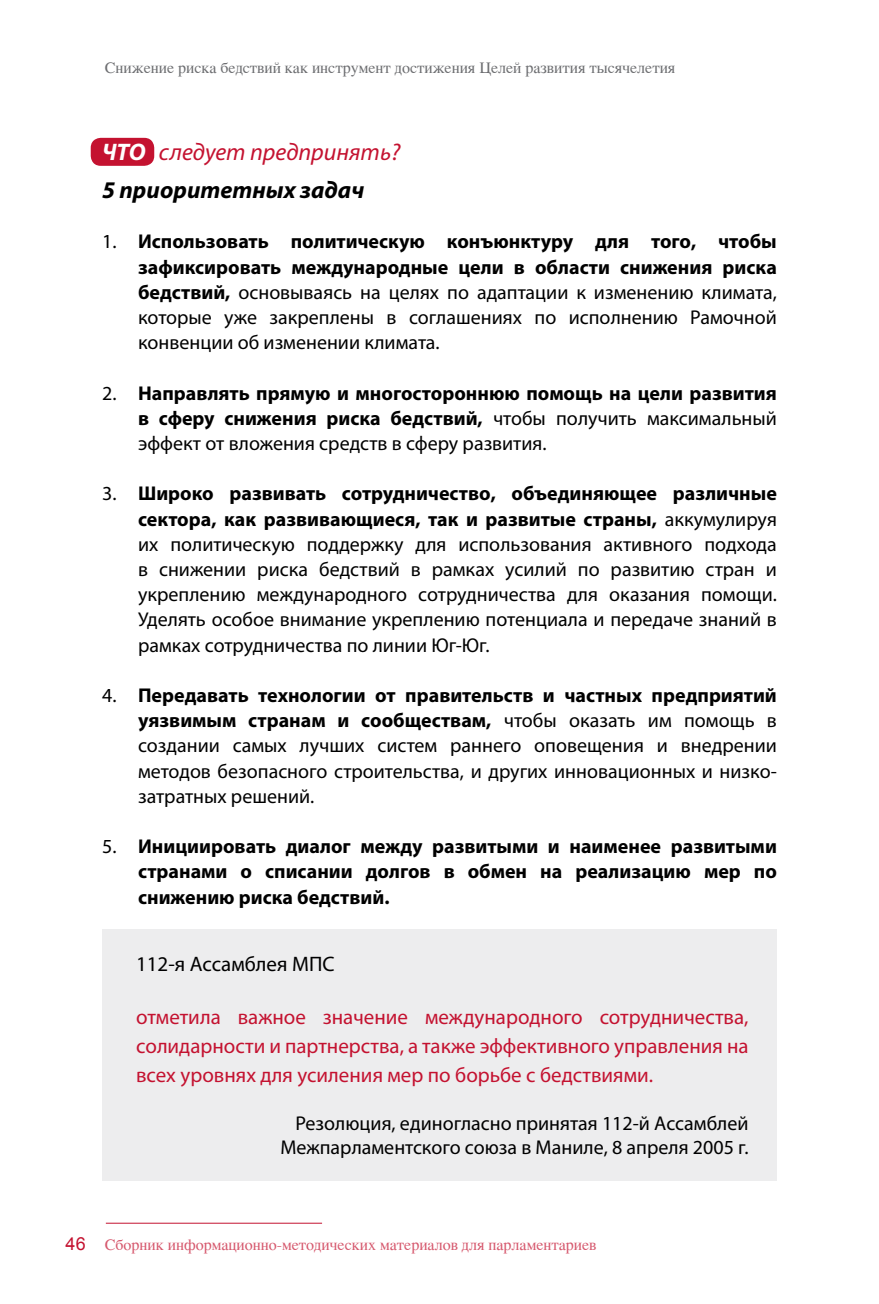
<style>
.page{position:relative;width:879px;height:1304px;background:#fff}
.page>*{position:absolute;margin:0;border:0;box-sizing:border-box;transform-origin:0 0}
.t1{font:italic 24px/37.8px "Myriad Pro";color:#c41230}
.t2{font:21px/29px "Myriad Pro";color:#c41230;text-align:justify}
.t3{font:21px "Myriad Pro";color:#000}
.t4{font:20px/25.2px "Myriad Pro";color:#000;text-align:justify}
.t5{font:700 20px/25.2px "Myriad Pro";color:#000;text-align:justify}
.t6{font:18px "Arial";color:#c41230}
.t7{font:16px "Times";color:#6d6e71}
.t8{font:16px "Times";color:#d6596e}
.s1{font-weight:700;color:#fff}
.s2{font-weight:700;color:#000}
.s3{font-weight:700}
.s4{font-weight:400}
</style>
<div class="page">
<hr style="left:106px;top:1223px;width:216px;height:1px;background:#c41230">
<div style="left:91px;top:138px;width:63px;height:28px;background:#c41230;border-radius:10px"></div>
<div style="left:102px;top:929px;width:675px;height:252px;background:#ededee"></div>
<p class="t7" style="left:105px;top:53px;width:572px">Снижение риска бедствий как инструмент достижения Целей развития тысячелетия</p>
<p class="t1" style="left:102px;top:133px;width:300px"><span class="s1">ЧТО</span> следует предпринять?<br><span class="s2">5 приоритетных задач</span></p>
<p class="t4" style="left:138px;top:229px;width:640px;text-indent:-36px">1. <span class="s3">Использовать политическую конъюнктуру для того, чтобы зафиксировать международные цели в области снижения риска бедствий,</span> основываясь на целях по адаптации к изменению климата, которые уже закреплены в соглашениях по исполнению Рамочной конвенции об изменении климата.</p>
<p class="t5" style="left:138px;top:380px;width:640px;text-indent:-36px"><span class="s4">2.</span> Направлять прямую и многостороннюю помощь на цели развития в сферу снижения риска бедствий, <span class="s4">чтобы получить максимальный эффект от вложения средств в сферу развития.</span></p>
<p class="t4" style="left:138px;top:481px;width:640px;text-indent:-36px">3. <span class="s3">Широко развивать сотрудничество, объединяющее различные сектора, как развивающиеся, так и развитые страны,</span> аккумулируя их политическую поддержку для использования активного подхода в снижении риска бедствий в рамках усилий по развитию стран и укреплению международного сотрудничества для оказания помощи.<br>Уделять особое внимание укреплению потенциала и передаче знаний в рамках сотрудничества по линии Юг-Юг.</p>
<p class="t4" style="left:138px;top:682px;width:640px;text-indent:-36px">4. <span class="s3">Передавать технологии от правительств и частных предприятий уязвимым странам и сообществам,</span> чтобы оказать им помощь в создании самых лучших систем раннего оповещения и внедрении методов безопасного строительства, и других инновационных и низко&shy;затратных решений.</p>
<p class="t5" style="left:138px;top:833px;width:640px;text-indent:-36px"><span class="s4">5.</span> Инициировать диалог между развитыми и наименее развитыми странами о списании долгов в обмен на реализацию мер по снижению риска бедствий.</p>
<p class="t3" style="left:136px;top:951px;width:200px">112-я Ассамблея МПС</p>
<p class="t2" style="left:136px;top:1002px;width:614px">отметила важное значение международного сотрудничества, солидарности и партнерства, а также эффективного управления на всех уровнях для усиления мер по борьбе с бедствиями.</p>
<p class="t4" style="left:280px;top:1111px;width:470px;line-height:24px;text-align:right">Резолюция, единогласно принятая 112-й Ассамблей<br>Межпарламентского союза в Маниле, 8 апреля 2005 г.</p>
<p class="t6" style="left:66px;top:1232px;width:22px">46</p>
<p class="t8" style="left:105px;top:1230px;width:493px">Сборник информационно-методических материалов для парламентариев</p>
</div>
